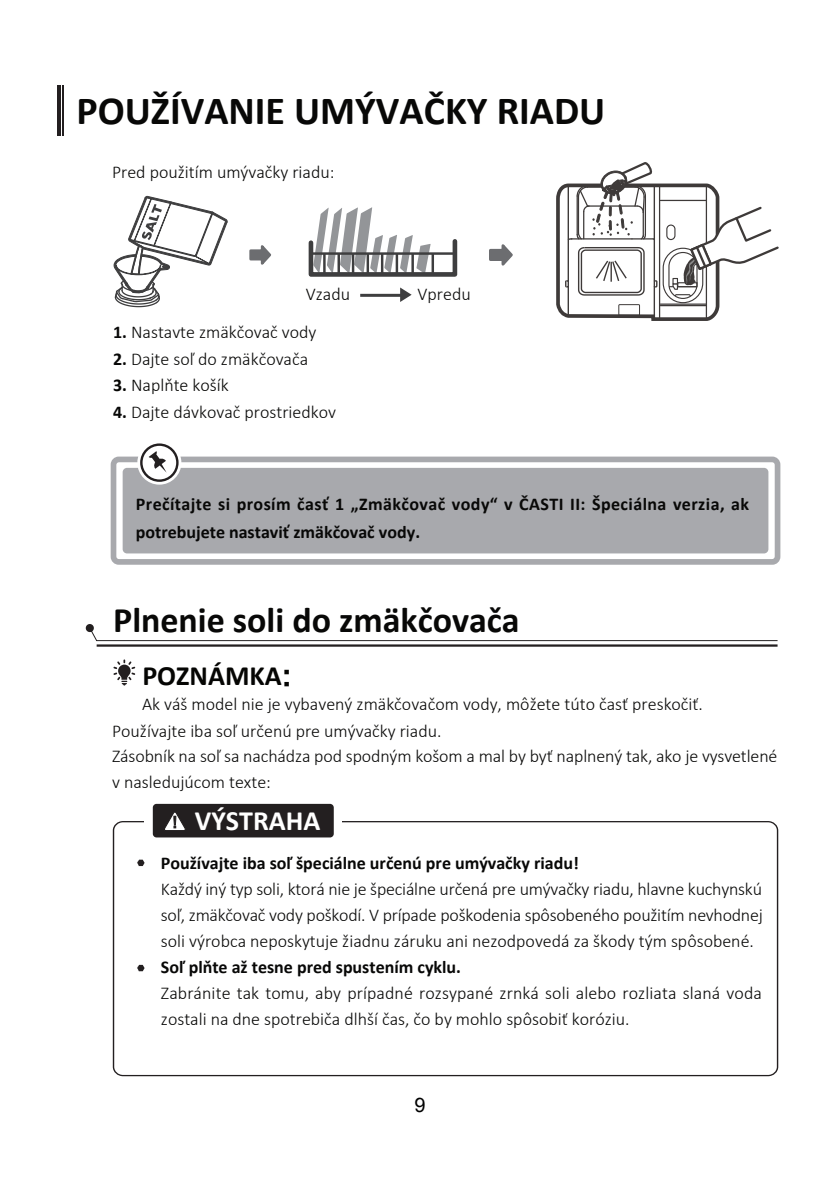
<style>
.page{position:relative;width:840px;height:1191px;background:#fff}
.page>*{position:absolute;margin:0;border:0;box-sizing:border-box;transform-origin:0 0}
.t1{font:700 40px "Calibri";color:#080807}
.t2{font:700 36px "Calibri";color:#080807}
.t3{font:700 28px "Calibri";color:#050503}
.t4{font:700 28px "Calibri";color:#fff}
.t5{font:20px "Arial";color:#000}
.t6{font:300 18px/25.8px "Calibri";color:#080807}
.t7{font:700 18px/28.4px "Calibri";letter-spacing:.025em;color:#080807}
.t8{font:700 18px "Calibri";color:#080807}
.t9{font:300 18px "Calibri";color:#050503}
.s1{font-weight:700}
.s2{color:#050503}
.s3{font-family:"FZLTCHK GBK1 0";font-weight:400}
</style>
<div class="page">
<svg style="left:137px;top:859px;width:7px;height:7px"></svg>
<svg style="left:137px;top:965px;width:7px;height:6px"></svg>
<svg style="left:152px;top:804px;width:182px;height:34px"></svg>
<div style="left:153px;top:804px;width:180px;height:33px;background:#231f20;border-radius:4px"></div>
<svg style="left:165px;top:812px;width:20px;height:18px"></svg>
<div style="left:123px;top:468px;width:645px;height:85px;background:#a8a9ad;border-radius:4px"></div>
<div style="left:111px;top:456px;width:669px;height:109px;border:6px solid #a8a9ad;border-radius:5px"></div>
<div style="left:137px;top:440px;width:44px;height:44px;border:8px solid #fff;border-radius:50%"></div>
<svg style="left:141px;top:444px;width:36px;height:36px"></svg>
<div style="left:140px;top:443px;width:38px;height:39px;border:2px solid #231f20;border-radius:50%"></div>
<svg style="left:148px;top:451px;width:18px;height:22px"></svg>
<svg style="left:113px;top:659px;width:22px;height:26px"></svg>
<svg style="left:86px;top:624px;width:691px;height:17px"></svg>
<hr style="left:97px;top:644px;width:680px;height:2px;background:#231f20">
<hr style="left:57px;top:85px;width:3px;height:50px;background:#231f20">
<hr style="left:62px;top:85px;width:1px;height:50px;background:#231f20">
<svg style="left:249px;top:245px;width:22px;height:20px"></svg>
<svg style="left:308px;top:207px;width:150px;height:70px"></svg>
<hr style="left:351px;top:253px;width:3px;height:21px;background:#3e3e3f">
<hr style="left:323px;top:253px;width:2px;height:21px;background:#3e3e3f">
<hr style="left:337px;top:253px;width:3px;height:21px;background:#3e3e3f">
<hr style="left:366px;top:253px;width:3px;height:21px;background:#3e3e3f">
<hr style="left:381px;top:253px;width:2px;height:21px;background:#3e3e3f">
<hr style="left:395px;top:253px;width:3px;height:21px;background:#3e3e3f">
<hr style="left:411px;top:253px;width:2px;height:21px;background:#3e3e3f">
<hr style="left:311px;top:252px;width:143px;height:3px;background:#3e3e3f">
<hr style="left:431px;top:253px;width:3px;height:21px;background:#3e3e3f">
<svg style="left:489px;top:244px;width:24px;height:22px"></svg>
<svg style="left:113px;top:195px;width:114px;height:113px"></svg>
<svg style="left:400px;top:287px;width:11px;height:15px"></svg>
<hr style="left:360px;top:294px;width:42px;height:3px;background:#3e3e3f">
<svg style="left:556px;top:162px;width:223px;height:159px"></svg>
<h1 class="t1" style="left:76px;top:90px;width:530px">POUŽÍVANIE UMÝVAČKY RIADU</h1>
<p class="t6" style="left:112px;top:160px;width:224px">Pred použitím umývačky riadu:</p>
<p class="t9" style="left:305px;top:285px;width:46px">Vzadu</p>
<p class="t6" style="left:113px;top:320px;width:205px"><span class="s1">1.</span> Nastavte zmäkčovač vody</p>
<p class="t6" style="left:113px;top:346px;width:196px"><span class="s1">2.</span> Dajte soľ do zmäkčovača</p>
<p class="t9" style="left:113px;top:376px;width:117px"><span class="s1">3.</span> Naplňte košík</p>
<p class="t6" style="left:113px;top:400px;width:224px"><span class="s1">4.</span> Dajte dávkovač prostriedkov</p>
<p class="t6" style="left:417px;top:282px;width:55px">Vpredu</p>
<p class="t7" style="left:136px;top:490px;width:614px">Prečítajte si prosím časť 1 „Zmäkčovač vody“ v ČASTI II: Špeciálna verzia, ak potrebujete nastaviť zmäkčovač vody<span class="s2">.</span></p>
<h2 class="t2" style="left:113px;top:601px;width:408px">Plnenie soli do zmäkčovača</h2>
<h3 class="t3" style="left:142px;top:661px;width:151px">POZNÁMKA<span class="s3">:</span></h3>
<p class="t6" style="left:142px;top:691px;width:562px">Ak váš model nie je vybavený zmäkčovačom vody, môžete túto časť preskočiť.</p>
<p class="t6" style="left:112px;top:718px;width:666px">Používajte iba soľ určenú pre umývačky riadu.<br>Zásobník na soľ sa nachádza pod spodným košom a mal by byť naplnený tak, ako je vysvetlené v nasledujúcom texte:</p>
<h3 class="t4" style="left:195px;top:807px;width:127px">VÝSTRAHA</h3>
<p class="t8" style="left:161px;top:853px;width:419px">Používajte iba soľ špeciálne určenú pre umývačky riadu!</p>
<p class="t6" style="left:161px;top:877px;width:603px;text-align:justify">Každý iný typ soli, ktorá nie je špeciálne určená pre umývačky riadu, hlavne kuchynskú soľ, zmäkčovač vody poškodí. V prípade poškodenia spôsobeného použitím nevhodnej soli výrobca neposkytuje žiadnu záruku ani nezodpovedá za škody tým spôsobené.</p>
<p class="t8" style="left:161px;top:957px;width:301px">Soľ plňte až tesne pred spustením cyklu.</p>
<p class="t6" style="left:161px;top:981px;width:602px">Zabránite tak tomu, aby prípadné rozsypané zrnká soli alebo rozliata slaná voda zostali na dne spotrebiča dlhší čas, čo by mohlo spôsobiť koróziu.</p>
<p class="t5" style="left:414px;top:1092px;width:13px">9</p>
</div>
